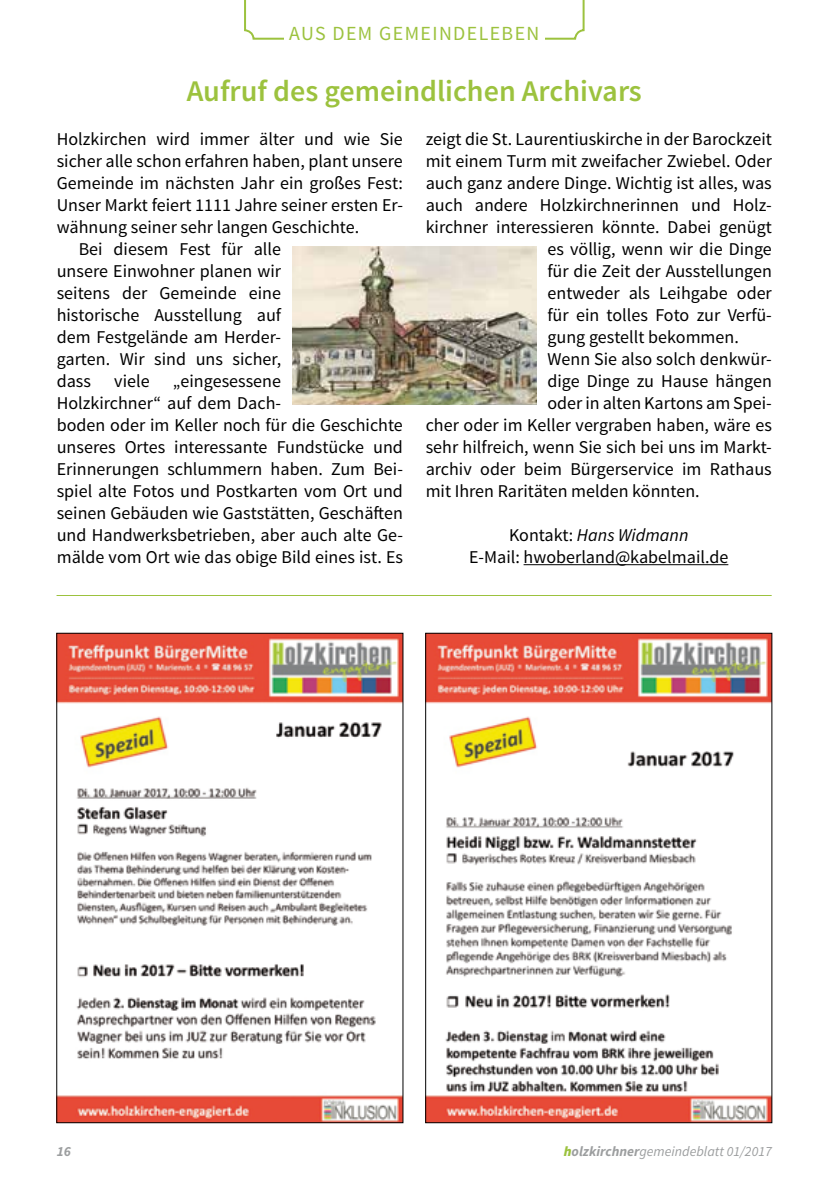
<style>
.page{position:relative;width:840px;height:1191px;background:#fff}
.page>*{position:absolute;margin:0;border:0;box-sizing:border-box;transform-origin:0 0}
.t1{font:600 30px "Source Sans Pro";color:#9cc23e}
.t2{font:20px "Source Sans Pro";letter-spacing:.07em;color:#9cc23e}
.t3{font:18px/22px "Source Sans Pro";color:#000}
.t4{font:italic 14px "Source Sans Pro";color:#9c9e9f}
.t5{font:italic 700 14px "Source Sans Pro";color:#9c9e9f}
.s1{font-style:italic}
.s2{font-weight:900;color:#9cc23e}
.s3{font-weight:700}
</style>
<div class="page">
<svg style="left:244px;top:0;width:340px;height:40px"></svg>
<div style="left:284px;top:23px;width:260px;height:21px;background:#fff"></div>
<hr style="left:523px;top:564px;width:205px;height:1px;background:#000">
<img style="left:292px;top:246px;width:244px;height:159px">
<img style="left:58px;top:635px;width:343px;height:486px">
<img style="left:427px;top:635px;width:342px;height:486px">
<hr style="left:56px;top:595px;width:715px;height:1px;background:#9cc23e">
<p class="t2" style="left:289px;top:21px;width:251px">AUS DEM GEMEINDELEBEN</p>
<h1 class="t1" style="left:187px;top:72px;width:456px">Aufruf des gemeindlichen Archivars</h1>
<p class="t3" style="left:57px;top:128px;width:347px">Holzkirchen wird immer älter und wie Sie</p>
<p class="t3" style="left:57px;top:150px;width:347px">sicher alle schon erfahren haben, plant unsere</p>
<p class="t3" style="left:57px;top:172px;width:347px">Gemeinde im nächsten Jahr ein großes Fest:</p>
<p class="t3" style="left:57px;top:194px;width:347px">Unser Markt feiert 1111 Jahre seiner ersten Er-</p>
<p class="t3" style="left:57px;top:216px;width:304px">wähnung seiner sehr langen Geschichte.</p>
<p class="t3" style="left:79px;top:238px;width:204px">Bei diesem Fest für alle</p>
<p class="t3" style="left:57px;top:260px;width:226px">unsere Einwohner planen wir</p>
<p class="t3" style="left:57px;top:282px;width:226px">seitens der Gemeinde eine</p>
<p class="t3" style="left:57px;top:304px;width:226px">historische Ausstellung auf</p>
<p class="t3" style="left:57px;top:326px;width:226px">dem Festgelände am Herder-</p>
<p class="t3" style="left:57px;top:348px;width:226px">garten. Wir sind uns sicher,</p>
<p class="t3" style="left:57px;top:370px;width:36px">dass</p>
<p class="t3" style="left:114px;top:370px;width:37px">viele</p>
<p class="t3" style="left:425px;top:128px;width:347px">zeigt die St. Laurentiuskirche in der Barockzeit</p>
<p class="t3" style="left:425px;top:150px;width:347px">mit einem Turm mit zweifacher Zwiebel. Oder</p>
<p class="t3" style="left:425px;top:172px;width:347px">auch ganz andere Dinge. Wichtig ist alles, was</p>
<p class="t3" style="left:425px;top:194px;width:347px">auch andere Holzkirchnerinnen und Holz-</p>
<p class="t3" style="left:425px;top:216px;width:347px">kirchner interessieren könnte. Dabei genügt</p>
<p class="t3" style="left:547px;top:238px;width:226px">es völlig, wenn wir die Dinge</p>
<p class="t3" style="left:547px;top:260px;width:226px">für die Zeit der Ausstellungen</p>
<p class="t3" style="left:547px;top:282px;width:226px">entweder als Leihgabe oder</p>
<p class="t3" style="left:547px;top:304px;width:226px">für ein tolles Foto zur Verfü-</p>
<p class="t3" style="left:547px;top:326px;width:193px">gung gestellt bekommen.</p>
<p class="t3" style="left:547px;top:348px;width:226px">Wenn Sie also solch denkwür-</p>
<p class="t3" style="left:547px;top:370px;width:226px">dige Dinge zu Hause hängen</p>
<p class="t3" style="left:547px;top:392px;width:226px">oder in alten Kartons am Spei-</p>
<p class="t3" style="left:425px;top:414px;width:347px">cher oder im Keller vergraben haben, wäre es</p>
<p class="t3" style="left:425px;top:436px;width:347px">sehr hilfreich, wenn Sie sich bei uns im Markt-</p>
<p class="t3" style="left:425px;top:458px;width:347px">archiv oder beim Bürgerservice im Rathaus</p>
<p class="t3" style="left:425px;top:480px;width:275px">mit Ihren Raritäten melden könnten.</p>
<p class="t3" style="left:469px;top:524px;width:260px;text-align:center">Kontakt: <span class="s1">Hans Widmann<br></span>E-Mail: hwoberland@kabelmail.de</p>
<p class="t3" style="left:57px;top:370px;width:347px;text-indent:116px">„eingesessene<br>Holzkirchner“ auf dem Dach-<br>boden oder im Keller noch für die Geschichte unseres Ortes interessante Fundstücke und Erinnerungen schlummern haben. Zum Bei&shy;spiel alte Fotos und Postkarten vom Ort und seinen Gebäuden wie Gaststätten, Geschäften und Handwerksbetrieben, aber auch alte Ge&shy;mälde vom Ort wie das obige Bild eines ist. Es</p>
<p class="t5" style="left:57px;top:1142px;width:16px">16</p>
<p class="t4" style="left:563px;top:1142px;width:209px"><span class="s2">h</span><span class="s3">olzkirchner</span>gemeindeblatt 01/2017</p>
</div>
